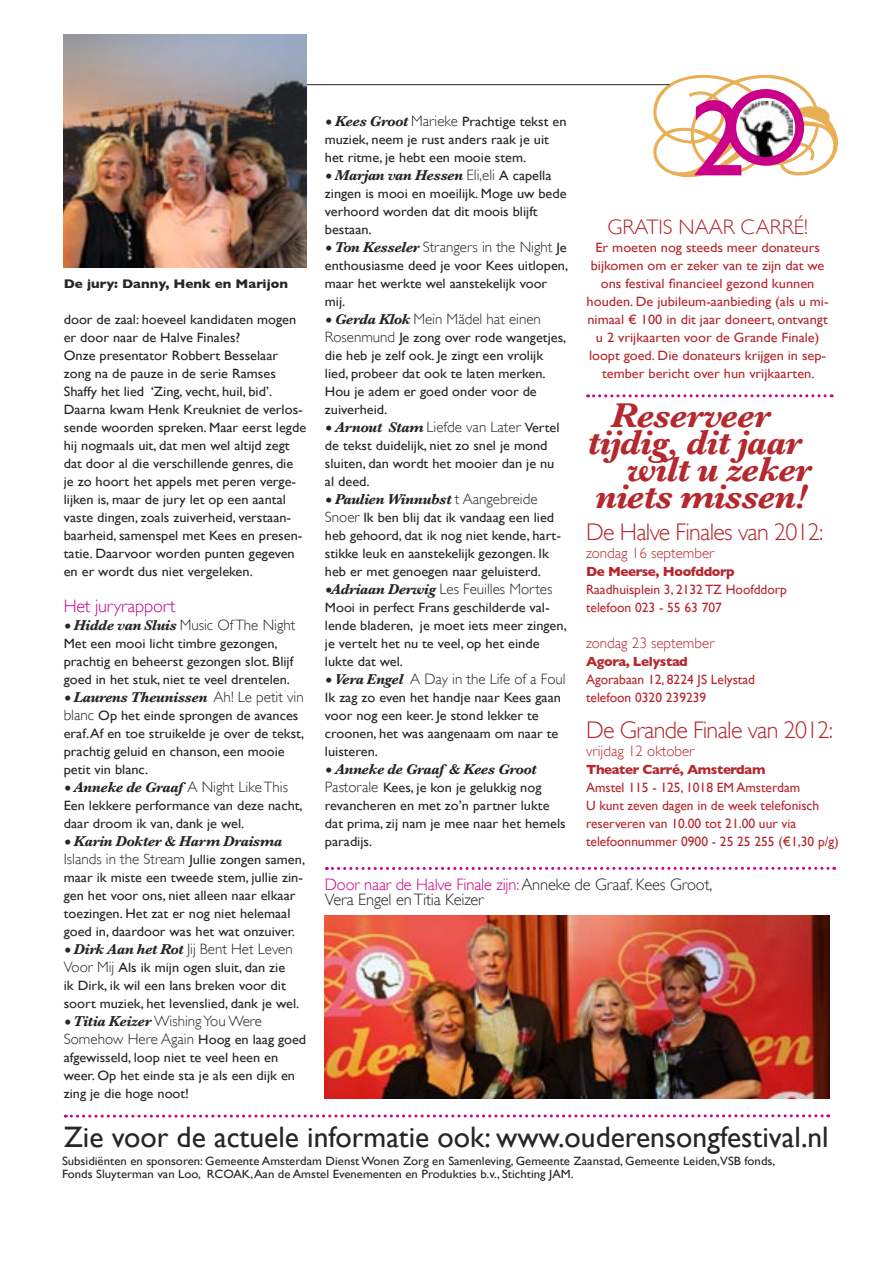
<style>
.page{position:relative;width:893px;height:1263px;background:#fff}
.page>*{position:absolute;margin:0;border:0;box-sizing:border-box;transform-origin:0 0}
.t1{font:108.9px "Gill Sans";color:#ca0088}
.t2{font:italic 700 36px "Baskerville";letter-spacing:-.03em;color:#b4282e}
.t3{font:29.55px "Gill Sans";color:#272525}
.t4{font:300 24px "Gill Sans";letter-spacing:-.03em;color:#b4282e}
.t5{font:300 21px "Gill Sans";color:#b4282e}
.t6{font:300 18px "Gill Sans";letter-spacing:-.01em;color:#ca0088}
.t7{font:300 16.5px "Gill Sans";letter-spacing:-.01em;color:#ca0088}
.t8{font:300 16.5px "Gill Sans";letter-spacing:-.01em;color:#272525}
.t9{font:300 15px/18px "Gill Sans";color:#272525}
.t10{font:italic 700 15px/18px "Baskerville";letter-spacing:-.03em;color:#272525}
.t11{font:300 15px "Gill Sans";color:#b4282e}
.t12{font:13.5px/18px "Gill Sans";color:#272525;scale:1.06 1}
.t13{font:13.5px/18px "Gill Sans";color:#b4282e;text-align:center;scale:1.06 1}
.t14{font:13.5px "Gill Sans";color:#b4282e}
.t15{font:700 13.5px "Gill Sans";letter-spacing:-.03em;color:#b4282e}
.t16{font:700 12.75px "Gill Sans";color:#272525;scale:1.06 1}
.t17{font:12px "Gill Sans";color:#272525;scale:1.06 1}
.s1{font-family:"Baskerville";font-weight:700;font-style:italic;font-size:18px}
.s2{font-family:"Baskerville";font-weight:700;font-style:italic}
.s3{font-size:18px}
.s4{font-family:"Gill Sans";font-weight:300;font-style:normal}
.s5{font-weight:300;font-size:15px}
.s6{font-family:"Gill Sans";font-weight:400;font-style:normal;font-size:13.5px}
.s7{font-weight:400;font-size:13.5px}
.s8{font-family:"Baskerville";font-weight:700;font-style:italic;font-size:15px}
.s9{color:#272525}
</style>
<div class="page">
<svg style="left:65px;top:1114px;width:764px;height:3px"></svg>
<svg style="left:653px;top:75px;width:185px;height:102px"></svg>
<svg style="left:731px;top:93px;width:68px;height:68px"></svg>
<img style="left:741px;top:101px;width:51px;height:56px">
<div style="left:727px;top:89px;width:77px;height:77px;border:9px solid #ca0088;border-radius:50%"></div>
<svg style="left:588px;top:394px;width:244px;height:3px"></svg>
<hr style="left:64px;top:84px;width:606px;height:1px;background:#272525">
<img style="left:64px;top:34px;width:243px;height:234px">
<img style="left:325px;top:915px;width:504px;height:184px">
<svg style="left:326px;top:867px;width:509px;height:3px"></svg>
<p class="t16" style="left:64px;top:276px;width:213px">De jury: Danny, Henk en Marijon</p>
<p class="t12" style="left:64px;top:310px;width:221px">door de zaal: hoeveel kandidaten mogen er door naar de Halve Finales?</p>
<p class="t12" style="left:64px;top:346px;width:204px">Onze presentator Robbert Besselaar zong na de pauze in de serie Ramses<br>Shaffy het lied ‘Zing, vecht, huil, bid’.</p>
<p class="t12" style="left:64px;top:400px;width:230px">Daarna kwam Henk Kreukniet de verlos&shy;sende woorden spreken. Maar eerst legde hij nogmaals uit, dat men wel altijd zegt dat door al die verschillende genres, die je zo hoort het appels met peren verge&shy;lijken is, maar de jury let op een aantal vaste dingen, zoals zuiverheid, verstaan&shy;baarheid, samenspel met Kees en presen&shy;tatie. Daarvoor worden punten gegeven en er wordt dus niet vergeleken.</p>
<p class="t6" style="left:64px;top:595px;width:113px">Het juryrapport</p>
<p class="t9" style="left:64px;top:616px;width:233px"><span class="s1">•</span> <span class="s2">Hidde van Sluis</span> Music Of The Night</p>
<p class="t12" style="left:64px;top:634px;width:218px">Met een mooi licht timbre gezongen, prachtig en beheerst gezongen slot. Blijf goed in het stuk, niet te veel drentelen.</p>
<p class="t10" style="left:64px;top:688px;width:241px"><span class="s3">•</span> Laurens Theunissen <span class="s4">Ah! Le petit vin</span></p>
<p class="t12" style="left:64px;top:706px;width:228px"><span class="s5">blanc</span> Op het einde sprongen de avances eraf. Af en toe struikelde je over de tekst, prachtig geluid en chanson, een mooie petit vin blanc.</p>
<p class="t9" style="left:64px;top:778px;width:226px"><span class="s1">•</span> <span class="s2">Anneke de Graaf</span> A Night Like This</p>
<p class="t12" style="left:64px;top:796px;width:227px">Een lekkere performance van deze nacht, daar droom ik van, dank je wel.</p>
<p class="t10" style="left:64px;top:832px;width:243px"><span class="s3">•</span> Karin Dokter &amp; Harm Draisma<br><span class="s4">Islands in the Stream</span> <span class="s6">Jullie zongen samen,</span></p>
<p class="t12" style="left:64px;top:868px;width:227px">maar ik miste een tweede stem, jullie zin&shy;gen het voor ons, niet alleen naar elkaar toezingen. Het zat er nog niet helemaal goed in, daardoor was het wat onzuiver.</p>
<p class="t9" style="left:64px;top:940px;width:230px"><span class="s1">•</span> <span class="s2">Dirk Aan het Rot</span> Jij Bent Het Leven</p>
<p class="t12" style="left:64px;top:958px;width:224px"><span class="s5">Voor Mij</span> Als ik mijn ogen sluit, dan zie<br>ik Dirk, ik wil een lans breken voor dit soort muziek, het levenslied, dank je wel.</p>
<p class="t9" style="left:64px;top:1012px;width:244px"><span class="s1">•</span> <span class="s2">Titia Keizer</span> Wishing You Were<br>Somehow Here Again <span class="s7">Hoog en laag goed</span></p>
<p class="t12" style="left:64px;top:1048px;width:220px">afgewisseld, loop niet te veel heen en weer. Op het einde sta je als een dijk en zing je die hoge noot!</p>
<p class="t12" style="left:325px;top:112px;width:229px"><span class="s1">•</span> <span class="s8">Kees Groot</span> <span class="s5">Marieke</span> Prachtige tekst en muziek, neem je rust anders raak je uit het ritme, je hebt een mooie stem.</p>
<p class="t10" style="left:325px;top:166px;width:228px"><span class="s3">•</span> Marjan van Hessen <span class="s4">Eli,eli</span> <span class="s6">A capella</span></p>
<p class="t12" style="left:325px;top:184px;width:230px">zingen is mooi en moeilijk. Moge uw bede verhoord worden dat dit moois blijft bestaan.</p>
<p class="t9" style="left:325px;top:238px;width:243px"><span class="s1">•</span> <span class="s2">Ton Kesseler</span> Strangers in the Night <span class="s7">Je</span></p>
<p class="t12" style="left:325px;top:256px;width:231px">enthousiasme deed je voor Kees uitlopen, maar het werkte wel aanstekelijk voor mij.</p>
<p class="t9" style="left:325px;top:310px;width:217px"><span class="s1">•</span> <span class="s2">Gerda Klok</span> Mein Mädel hat einen</p>
<p class="t12" style="left:325px;top:328px;width:229px"><span class="s5">Rosenmund</span> Je zong over rode wangetjes, die heb je zelf ook. Je zingt een vrolijk lied, probeer dat ook te laten merken.<br>Hou je adem er goed onder voor de zuiverheid.</p>
<p class="t9" style="left:325px;top:418px;width:236px"><span class="s1">•</span> <span class="s2">Arnout Stam</span> Liefde van Later <span class="s7">Vertel</span></p>
<p class="t12" style="left:325px;top:436px;width:218px">de tekst duidelijk, niet zo snel je mond sluiten, dan wordt het mooier dan je nu al deed.</p>
<p class="t10" style="left:325px;top:490px;width:214px"><span class="s3">•</span> Paulien Winnubst <span class="s4">t Aangebreide</span></p>
<p class="t12" style="left:325px;top:508px;width:224px"><span class="s5">Snoer</span> Ik ben blij dat ik vandaag een lied heb gehoord, dat ik nog niet kende, hart&shy;stikke leuk en aanstekelijk gezongen. Ik heb er met genoegen naar geluisterd.</p>
<p class="t9" style="left:325px;top:580px;width:229px"><span class="s1">•</span><span class="s2">Adriaan Derwig</span> Les Feuilles Mortes</p>
<p class="t12" style="left:325px;top:598px;width:230px">Mooi in perfect Frans geschilderde val&shy;lende bladeren, je moet iets meer zingen, je vertelt het nu te veel, op het einde lukte dat wel.</p>
<p class="t9" style="left:325px;top:670px;width:242px"><span class="s1">•</span> <span class="s2">Vera Engel</span> A Day in the Life of a Foul</p>
<p class="t12" style="left:325px;top:688px;width:224px">Ik zag zo even het handje naar Kees gaan voor nog een keer. Je stond lekker te croonen, het was aangenaam om naar te luisteren.</p>
<p class="t10" style="left:325px;top:760px;width:213px"><span class="s3">•</span> Anneke de Graaf &amp; Kees Groot</p>
<p class="t12" style="left:325px;top:778px;width:229px"><span class="s5">Pastorale</span> Kees, je kon je gelukkig nog revancheren en met zo’n partner lukte dat prima, zij nam je mee naar het hemels paradijs.</p>
<p class="t1" style="left:691px;top:75px;width:56px">2</p>
<p class="t5" style="left:607px;top:215px;width:202px">GRATIS NAAR CARRÉ!</p>
<p class="t13" style="left:587px;top:238px;width:230px">Er moeten nog steeds meer donateurs bijkomen om er zeker van te zijn dat we ons festival financieel gezond kunnen houden. De jubileum-aanbieding (als u mi&shy;nimaal € 100 in dit jaar doneert, ontvangt u 2 vrijkaarten voor de Grande Finale) loopt goed. Die donateurs krijgen in sep&shy;tember bericht over hun vrijkaarten.</p>
<p class="t2" style="left:611px;top:394px;width:160px">Reserveer</p>
<p class="t2" style="left:587px;top:421px;width:216px">tijdig, dit jaar</p>
<p class="t2" style="left:627px;top:448px;width:186px">wilt u zeker</p>
<p class="t2" style="left:595px;top:475px;width:214px">niets missen!</p>
<p class="t4" style="left:586px;top:518px;width:239px">De Halve Finales van 2012:</p>
<p class="t11" style="left:586px;top:544px;width:130px">zondag 16 september</p>
<p class="t15" style="left:586px;top:564px;width:150px">De Meerse, Hoofddorp</p>
<p class="t14" style="left:586px;top:582px;width:202px">Raadhuisplein 3, 2132 TZ Hoofddorp</p>
<p class="t14" style="left:586px;top:600px;width:137px">telefoon 023 - 55 63 707</p>
<p class="t11" style="left:586px;top:634px;width:130px">zondag 23 september</p>
<p class="t15" style="left:586px;top:654px;width:103px">Agora, Lelystad</p>
<p class="t14" style="left:586px;top:672px;width:171px">Agorabaan 12, 8224 JS Lelystad</p>
<p class="t14" style="left:586px;top:690px;width:122px">telefoon 0320 239239</p>
<p class="t4" style="left:586px;top:716px;width:249px">De Grande Finale van 2012:</p>
<p class="t11" style="left:586px;top:742px;width:110px">vrijdag 12 oktober</p>
<p class="t15" style="left:586px;top:762px;width:181px">Theater Carré, Amsterdam</p>
<p class="t14" style="left:586px;top:780px;width:216px">Amstel 115 - 125, 1018 EM Amsterdam</p>
<p class="t14" style="left:586px;top:798px;width:235px">U kunt zeven dagen in de week telefonisch</p>
<p class="t14" style="left:586px;top:816px;width:212px">reserveren van 10.00 tot 21.00 uur via</p>
<p class="t14" style="left:586px;top:834px;width:254px">telefoonnummer 0900 - 25 25 255 (€1,30 p/g)</p>
<p class="t7" style="left:325px;top:875px;width:389px">Door naar de Halve Finale zijn:<span class="s9">Anneke de Graaf. Kees Groot,</span></p>
<p class="t8" style="left:325px;top:890px;width:160px">Vera Engel en Titia Keizer</p>
<p class="t3" style="left:64px;top:1120px;width:766px">Zie voor de actuele informatie ook: www.ouderensongfestival.nl</p>
<p class="t17" style="left:62px;top:1154px;width:674px">Subsidiënten en sponsoren: Gemeente Amsterdam Dienst Wonen Zorg en Samenleving, Gemeente Zaanstad, Gemeente Leiden,VSB fonds,</p>
<p class="t17" style="left:62px;top:1167px;width:484px">Fonds Sluyterman van Loo, RCOAK, Aan de Amstel Evenementen en Produkties b.v., Stichting JAM.</p>
</div>
